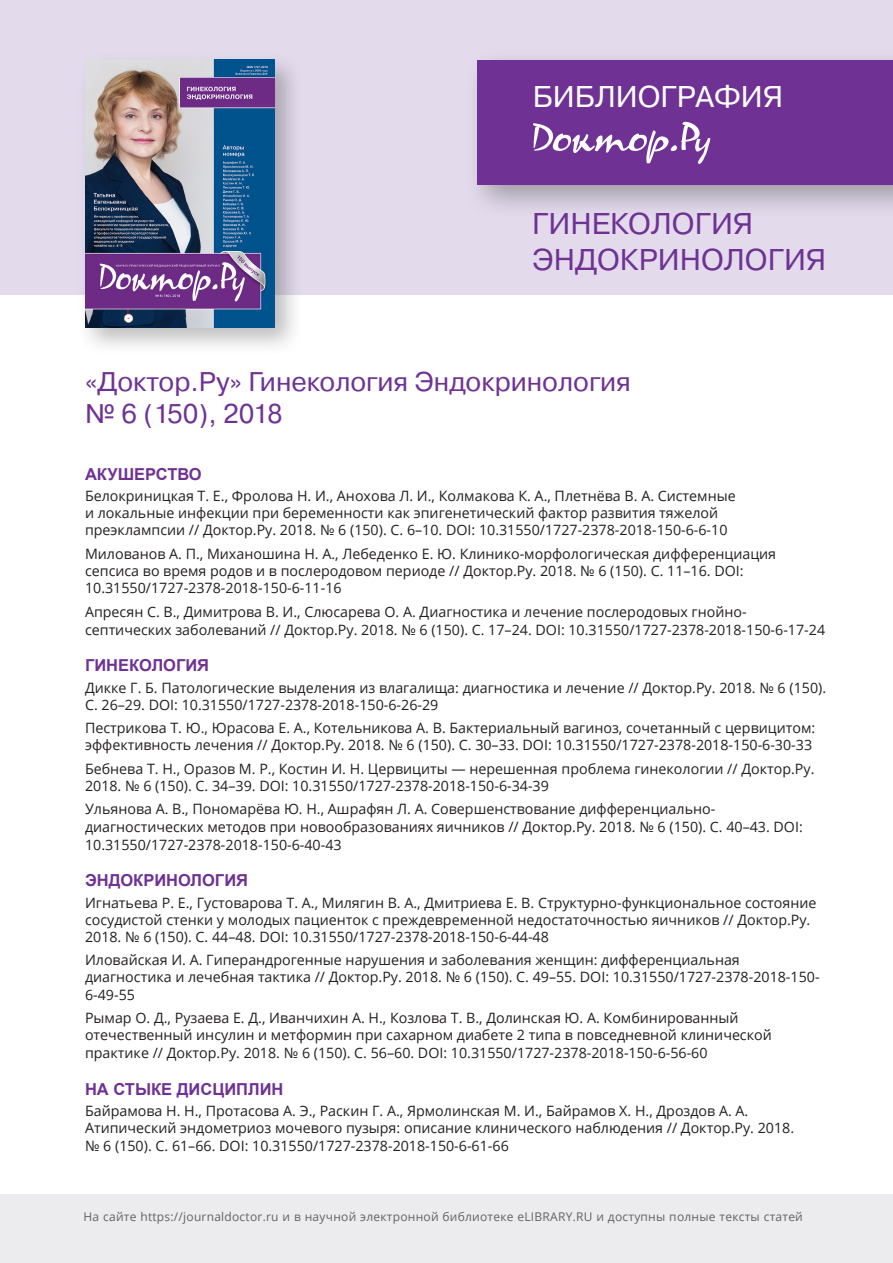
<style>
.page{position:relative;width:893px;height:1263px;background:#fff}
.page>*{position:absolute;margin:0;border:0;box-sizing:border-box;transform-origin:0 0}
.t1{font:30px "Pragmatica C";color:#6f3294}
.t2{font:30px "Pragmatica C";color:#fff}
.t3{font:27px "Pragmatica C";color:#6f3294}
.t4{font:700 16.5px "Arial";color:#6f3294}
.t5{font:14.25px/17.1px "Open Sans";color:#231f20}
.Osnova_text{font:12px "Open Sans";letter-spacing:.02em;color:#636366}
</style>
<div class="page">
<div style="left:0;top:0;width:893px;height:295px;background:#e3dbec"></div>
<div style="left:464px;top:47px;width:429px;height:172px;background:#231f20;opacity:.35"></div>
<div style="left:477px;top:61px;width:416px;height:124px;background:#6f3294"></div>
<svg style="left:533px;top:122px;width:177px;height:42px"></svg>
<div style="left:0;top:1195px;width:893px;height:68px;background:#ececee"></div>
<div style="left:77px;top:51px;width:227px;height:306px;background:#231f20;opacity:.3"></div>
<img style="left:85px;top:60px;width:189px;height:267px">
<p class="t2" style="left:533px;top:80px;width:252px">БИБЛИОГРАФИЯ</p>
<p class="t1" style="left:532px;top:207px;width:223px">ГИНЕКОЛОГИЯ</p>
<p class="t1" style="left:532px;top:243px;width:296px">ЭНДОКРИНОЛОГИЯ</p>
<p class="t3" style="left:85px;top:367px;width:547px">«Доктор.Ру» Гинекология Эндокринология</p>
<p class="t3" style="left:85px;top:399px;width:199px">№ 6 (150), 2018</p>
<p class="t4" style="left:85px;top:463px;width:118px">АКУШЕРСТВО</p>
<p class="t5" style="left:85px;top:487px;width:652px">Белокриницкая Т. Е., Фролова Н. И., Анохова Л. И., Колмакова К. А., Плетнёва В. А. Системные и локальные инфекции при беременности как эпигенетический фактор развития тяжелой преэклампсии // Доктор.Ру. 2018. № 6 (150). С. 6–10. DOI: 10.31550/1727-2378-2018-150-6-6-10</p>
<p class="t5" style="left:85px;top:545px;width:693px">Милованов А. П., Миханошина Н. А., Лебеденко Е. Ю. Клинико-морфологическая дифференциация сепсиса во время родов и в послеродовом периоде // Доктор.Ру. 2018. № 6 (150). С. 11–16. DOI:<br>10.31550/1727-2378-2018-150-6-11-16</p>
<p class="t5" style="left:85px;top:602px;width:742px;line-height:18px">Апресян С. В., Димитрова В. И., Слюсарева О. А. Диагностика и лечение послеродовых гнойно&shy;септических заболеваний // Доктор.Ру. 2018. № 6 (150). С. 17–24. DOI: 10.31550/1727-2378-2018-150-6-17-24</p>
<p class="t4" style="left:85px;top:654px;width:126px">ГИНЕКОЛОГИЯ</p>
<p class="t5" style="left:85px;top:679px;width:743px">Дикке Г. Б. Патологические выделения из влагалища: диагностика и лечение // Доктор.Ру. 2018. № 6 (150).<br>С. 26–29. DOI: 10.31550/1727-2378-2018-150-6-26-29</p>
<p class="t5" style="left:85px;top:719px;width:732px">Пестрикова Т. Ю., Юрасова Е. А., Котельникова А. В. Бактериальный вагиноз, сочетанный с цервицитом: эффективность лечения // Доктор.Ру. 2018. № 6 (150). С. 30–33. DOI: 10.31550/1727-2378-2018-150-6-30-33</p>
<p class="t5" style="left:85px;top:760px;width:731px">Бебнева Т. Н., Оразов М. Р., Костин И. Н. Цервициты — нерешенная проблема гинекологии // Доктор.Ру.<br>2018. № 6 (150). С. 34–39. DOI: 10.31550/1727-2378-2018-150-6-34-39</p>
<p class="t5" style="left:85px;top:800px;width:719px;line-height:17.5px">Ульянова А. В., Пономарёва Ю. Н., Ашрафян Л. А. Совершенствование дифференциально&shy;диагностических методов при новообразованиях яичников // Доктор.Ру. 2018. № 6 (150). С. 40–43. DOI:<br>10.31550/1727-2378-2018-150-6-40-43</p>
<p class="t4" style="left:85px;top:869px;width:165px">ЭНДОКРИНОЛОГИЯ</p>
<p class="t5" style="left:85px;top:894px;width:733px">Игнатьева Р. Е., Густоварова Т. А., Милягин В. А., Дмитриева Е. В. Структурно-функциональное состояние сосудистой стенки у молодых пациенток с преждевременной недостаточностью яичников // Доктор.Ру.<br>2018. № 6 (150). С. 44–48. DOI: 10.31550/1727-2378-2018-150-6-44-48</p>
<p class="t5" style="left:85px;top:951px;width:736px">Иловайская И. А. Гиперандрогенные нарушения и заболевания женщин: дифференциальная диагностика и лечебная тактика // Доктор.Ру. 2018. № 6 (150). С. 49–55. DOI: 10.31550/1727-2378-2018-150-<br>6-49-55</p>
<p class="t5" style="left:85px;top:1009px;width:688px;line-height:17.5px">Рымар О. Д., Рузаева Е. Д., Иванчихин А. Н., Козлова Т. В., Долинская Ю. А. Комбинированный отечественный инсулин и метформин при сахарном диабете 2 типа в повседневной клинической практике // Доктор.Ру. 2018. № 6 (150). С. 56–60. DOI: 10.31550/1727-2378-2018-150-6-56-60</p>
<p class="t4" style="left:85px;top:1078px;width:200px">НА СТЫКЕ ДИСЦИПЛИН</p>
<p class="t5" style="left:85px;top:1102px;width:711px">Байрамова Н. Н., Протасова А. Э., Раскин Г. А., Ярмолинская М. И., Байрамов Х. Н., Дроздов А. А.<br>Атипический эндометриоз мочевого пузыря: описание клинического наблюдения // Доктор.Ру. 2018. № 6 (150). С. 61–66. DOI: 10.31550/1727-2378-2018-150-6-61-66</p>
<p class="Osnova_text" style="left:84px;top:1208px;width:721px">На сайте https://journaldoctor.ru и в научной электронной библиотеке eLIBRARY.RU и доступны полные тексты статей</p>
</div>
